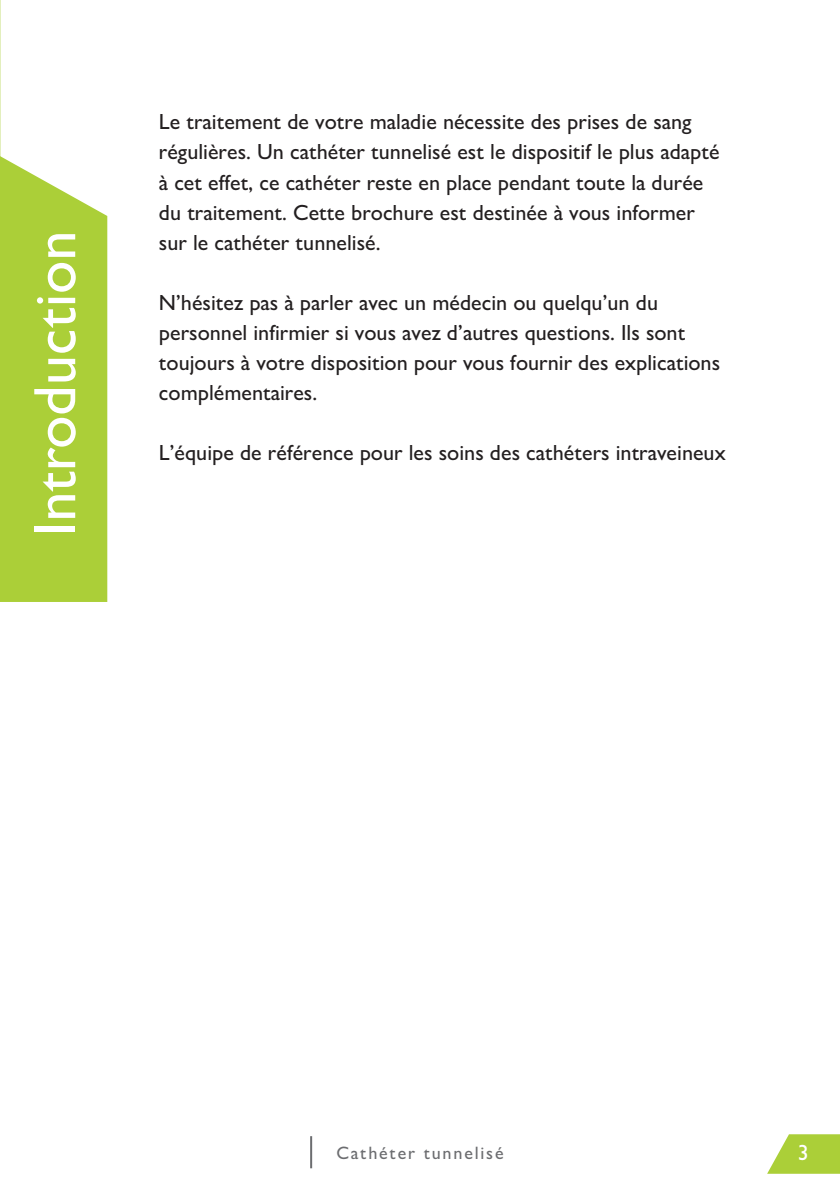
<style>
.page{position:relative;width:840px;height:1191px;background:#fff}
.page>*{position:absolute;margin:0;border:0;box-sizing:border-box;transform-origin:0 0}
.t1{font:500 60px "Gill Sans Nova";color:#fff}
.t2{font:500 22px/30px "Gill Sans Nova";color:#231f20}
.t3{font:500 22px "Gill Sans Nova";color:#fff}
.t4{font:500 18px "Gill Sans Nova";letter-spacing:.1em;color:#6c6d70}
</style>
<div class="page">
<hr style="left:310px;top:1136px;width:2px;height:32px;background:#6c6d70">
<svg style="left:767px;top:1134px;width:72px;height:39px"></svg>
<svg style="left:0;top:0;width:1px;height:156px"></svg>
<div style="left:0;top:156px;width:107px;height:446px;background:#abcf38"></div>
<h1 class="t1" style="left:18px;top:536px;width:307px;rotate:-90deg">Introduction</h1>
<p class="t2" style="left:159px;top:107px;width:562px">Le traitement de votre maladie nécessite des prises de sang régulières. Un cathéter tunnelisé est le dispositif le plus adapté à cet effet, ce cathéter reste en place pendant toute la durée du traitement. Cette brochure est destinée à vous informer sur le cathéter tunnelisé.</p>
<p class="t2" style="left:159px;top:287px;width:562px">N’hésitez pas à parler avec un médecin ou quelqu’un du personnel infirmier si vous avez d’autres questions. Ils sont toujours à votre disposition pour vous fournir des explications complémentaires.</p>
<p class="t2" style="left:159px;top:437px;width:568px">L’équipe de référence pour les soins des cathéters intraveineux</p>
<p class="t4" style="left:336px;top:1141px;width:169px">Cathéter tunnelisé</p>
<p class="t3" style="left:797px;top:1138px;width:12px">3</p>
</div>
